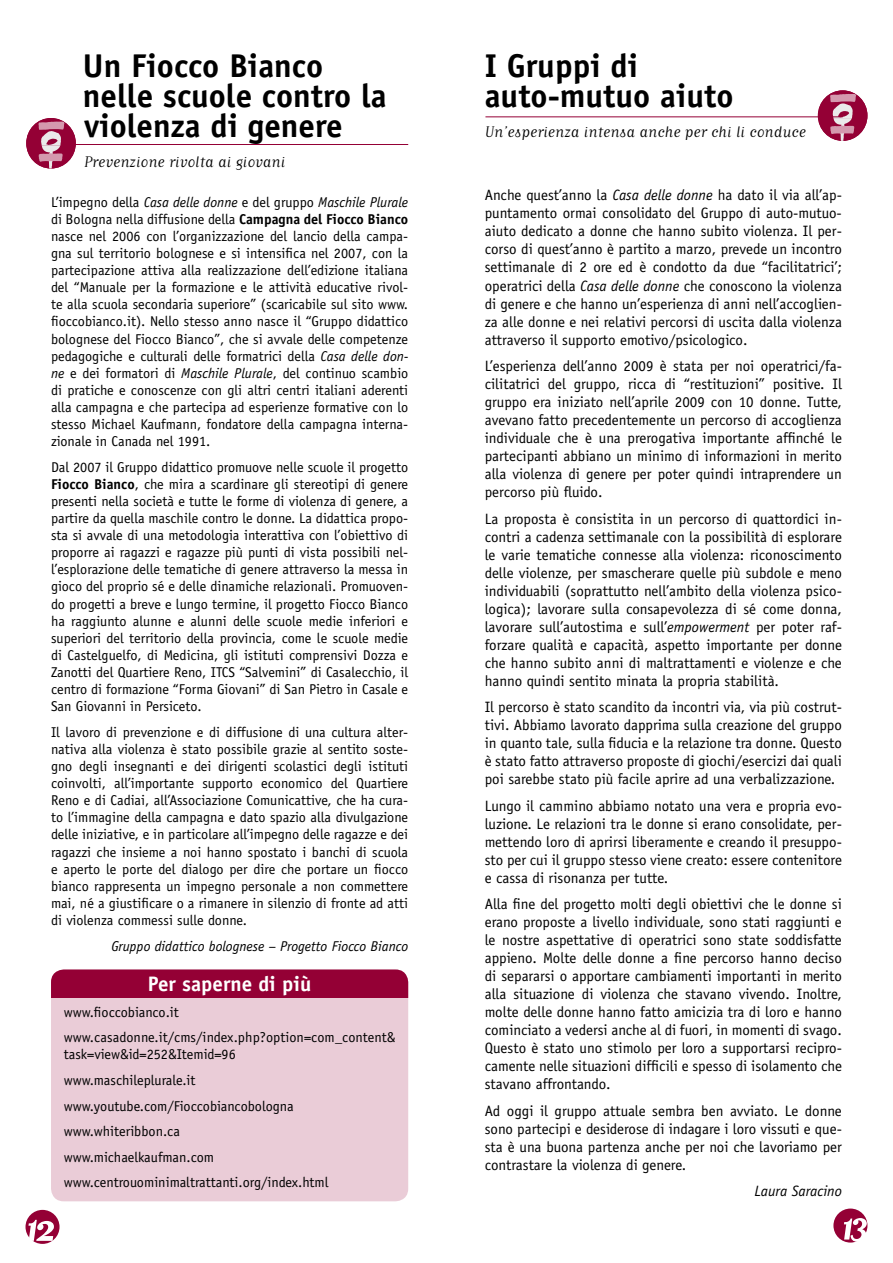
<style>
.page{position:relative;width:893px;height:1263px;background:#fff}
.page>*{position:absolute;margin:0;border:0;box-sizing:border-box;transform-origin:0 0}
.t1{font:700 33px/30px "Officina Sans";color:#000}
.t2{font:700 21px "Officina Sans";color:#fff}
.t3{font:18px "Matrix Script";color:#000}
.t4{font:15px/18px "Officina Sans";color:#000;text-align:justify}
.t5{font:italic 15px "Officina Sans";color:#000}
.t6{font:14.25px/17.1px "Officina Sans";color:#000;text-align:justify}
.t7{font:italic 14.25px "Officina Sans";color:#000}
.s1{font-style:italic}
.s2{font-weight:700}
</style>
<div class="page">
<div style="left:51px;top:997px;width:357px;height:204px;background:#eaccd7"></div>
<div style="left:51px;top:969px;width:357px;height:28px;background:#940035"></div>
<div style="left:26px;top:1210px;width:34px;height:34px;background:#940035;border-radius:50%"></div>
<svg style="left:28px;top:1220px;width:27px;height:21px"></svg>
<div style="left:833px;top:1208px;width:34px;height:34px;background:#940035;border-radius:50%"></div>
<svg style="left:844px;top:1218px;width:23px;height:24px"></svg>
<hr style="left:51px;top:144px;width:357px;height:1px;background:#940035">
<div style="left:26px;top:118px;width:50px;height:51px;background:#940035;border-radius:50%"></div>
<svg style="left:38px;top:121px;width:26px;height:48px"></svg>
<div style="left:818px;top:90px;width:49px;height:51px;background:#940035;border-radius:50%"></div>
<svg style="left:830px;top:94px;width:26px;height:47px"></svg>
<hr style="left:485px;top:116px;width:358px;height:1px;background:#940035">
<h1 class="t1" style="left:83px;top:50px;width:305px">Un Fiocco Bianco nelle scuole contro la violenza di genere</h1>
<p class="t3" style="left:84px;top:153px;width:203px">Prevenzione rivolta ai giovani</p>
<p class="t6" style="left:51px;top:193px;width:359px">L’impegno della <span class="s1">Casa delle donne</span> e del gruppo <span class="s1">Maschile Plurale </span>di Bologna nella diffusione della <span class="s2">Campagna del Fiocco Bianco </span>nasce nel 2006 con l’organizzazione del lancio della campa&shy;gna sul territorio bolognese e si intensifica nel 2007, con la partecipazione attiva alla realizzazione dell’edizione italiana del “Manuale per la formazione e le attività educative rivol&shy;te alla scuola secondaria superiore” (scaricabile sul sito www. fioccobianco.it). Nello stesso anno nasce il “Gruppo didattico bolognese del Fiocco Bianco”, che si avvale delle competenze pedagogiche e culturali delle formatrici della <span class="s1">Casa delle don&shy;ne</span> e dei formatori di <span class="s1">Maschile Plurale</span>, del continuo scambio di pratiche e conoscenze con gli altri centri italiani aderenti alla campagna e che partecipa ad esperienze formative con lo stesso Michael Kaufmann, fondatore della campagna interna&shy;zionale in Canada nel 1991.</p>
<p class="t6" style="left:51px;top:458px;width:359px">Dal 2007 il Gruppo didattico promuove nelle scuole il progetto <span class="s2">Fiocco Bianco</span>, che mira a scardinare gli stereotipi di genere presenti nella società e tutte le forme di violenza di genere, a partire da quella maschile contro le donne. La didattica propo&shy;sta si avvale di una metodologia interattiva con l’obiettivo di proporre ai ragazzi e ragazze più punti di vista possibili nel&shy;l’esplorazione delle tematiche di genere attraverso la messa in gioco del proprio sé e delle dinamiche relazionali. Promuoven&shy;do progetti a breve e lungo termine, il progetto Fiocco Bianco ha raggiunto alunne e alunni delle scuole medie inferiori e superiori del territorio della provincia, come le scuole medie di Castelguelfo, di Medicina, gli istituti comprensivi Dozza e Zanotti del Quartiere Reno, ITCS “Salvemini” di Casalecchio, il centro di formazione “Forma Giovani” di San Pietro in Casale e San Giovanni in Persiceto.</p>
<p class="t6" style="left:51px;top:723px;width:359px">Il lavoro di prevenzione e di diffusione di una cultura alter&shy;nativa alla violenza è stato possibile grazie al sentito soste&shy;gno degli insegnanti e dei dirigenti scolastici degli istituti coinvolti, all’importante supporto economico del Quartiere Reno e di Cadiai, all’Associazione Comunicattive, che ha cura&shy;to l’immagine della campagna e dato spazio alla divulgazione delle iniziative, e in particolare all’impegno delle ragazze e dei ragazzi che insieme a noi hanno spostato i banchi di scuola e aperto le porte del dialogo per dire che portare un fiocco bianco rappresenta un impegno personale a non commettere mai, né a giustificare o a rimanere in silenzio di fronte ad atti di violenza commessi sulle donne.</p>
<p class="t7" style="left:112px;top:937px;width:298px">Gruppo didattico bolognese – Progetto Fiocco Bianco</p>
<h2 class="t2" style="left:148px;top:970px;width:165px">Per saperne di più</h2>
<p class="t6" style="left:64px;top:999px;width:333px;line-height:25.7px">www.fioccobianco.it www.casadonne.it/cms/index.php?option=com_content&amp;</p>
<p class="t6" style="left:64px;top:1042px;width:266px;line-height:25.7px;text-align:left">task=view&amp;id=252&amp;Itemid=96 www.maschileplurale.it www.youtube.com/Fioccobiancobologna www.whiteribbon.ca www.michaelkaufman.com www.centrouominimaltrattanti.org/index.html</p>
<h1 class="t1" style="left:485px;top:50px;width:250px">I Gruppi di auto-mutuo aiuto</h1>
<p class="t3" style="left:485px;top:123px;width:323px">Un’esperienza intensa anche per chi li conduce</p>
<p class="t4" style="left:485px;top:186px;width:359px">Anche quest’anno la <span class="s1">Casa delle donne</span> ha dato il via all’ap&shy;puntamento ormai consolidato del Gruppo di auto-mutuo&shy;aiuto dedicato a donne che hanno subito violenza. Il per&shy;corso di quest’anno è partito a marzo, prevede un incontro settimanale di 2 ore ed è condotto da due “facilitatrici’; operatrici della <span class="s1">Casa delle donne</span> che conoscono la violenza di genere e che hanno un’esperienza di anni nell’accoglien&shy;za alle donne e nei relativi percorsi di uscita dalla violenza attraverso il supporto emotivo/psicologico.</p>
<p class="t4" style="left:485px;top:357px;width:359px">L’esperienza dell’anno 2009 è stata per noi operatrici/fa&shy;cilitatrici del gruppo, ricca di “restituzioni” positive. Il gruppo era iniziato nell’aprile 2009 con 10 donne. Tutte, avevano fatto precedentemente un percorso di accoglienza individuale che è una prerogativa importante affinché le partecipanti abbiano un minimo di informazioni in merito alla violenza di genere per poter quindi intraprendere un percorso più fluido.</p>
<p class="t4" style="left:485px;top:509px;width:359px">La proposta è consistita in un percorso di quattordici in&shy;contri a cadenza settimanale con la possibilità di esplorare le varie tematiche connesse alla violenza: riconoscimento delle violenze, per smascherare quelle più subdole e meno individuabili (soprattutto nell’ambito della violenza psico&shy;logica); lavorare sulla consapevolezza di sé come donna, lavorare sull’autostima e sull’<span class="s1">empowerment</span> per poter raf&shy;forzare qualità e capacità, aspetto importante per donne che hanno subito anni di maltrattamenti e violenze e che hanno quindi sentito minata la propria stabilità.</p>
<p class="t4" style="left:485px;top:698px;width:359px">Il percorso è stato scandito da incontri via, via più costrut&shy;tivi. Abbiamo lavorato dapprima sulla creazione del gruppo in quanto tale, sulla fiducia e la relazione tra donne. Questo è stato fatto attraverso proposte di giochi/esercizi dai quali poi sarebbe stato più facile aprire ad una verbalizzazione.</p>
<p class="t4" style="left:485px;top:796px;width:359px">Lungo il cammino abbiamo notato una vera e propria evo&shy;luzione. Le relazioni tra le donne si erano consolidate, per&shy;mettendo loro di aprirsi liberamente e creando il presuppo&shy;sto per cui il gruppo stesso viene creato: essere contenitore e cassa di risonanza per tutte.</p>
<p class="t4" style="left:485px;top:895px;width:359px">Alla fine del progetto molti degli obiettivi che le donne si erano proposte a livello individuale, sono stati raggiunti e le nostre aspettative di operatrici sono state soddisfatte appieno. Molte delle donne a fine percorso hanno deciso di separarsi o apportare cambiamenti importanti in merito alla situazione di violenza che stavano vivendo. Inoltre, molte delle donne hanno fatto amicizia tra di loro e hanno cominciato a vedersi anche al di fuori, in momenti di svago.<br>Questo è stato uno stimolo per loro a supportarsi recipro&shy;camente nelle situazioni difficili e spesso di isolamento che stavano affrontando.</p>
<p class="t4" style="left:485px;top:1101px;width:359px">Ad oggi il gruppo attuale sembra ben avviato. Le donne sono partecipi e desiderose di indagare i loro vissuti e que&shy;sta è una buona partenza anche per noi che lavoriamo per contrastare la violenza di genere.</p>
<p class="t5" style="left:754px;top:1182px;width:89px">Laura Saracino</p>
</div>
